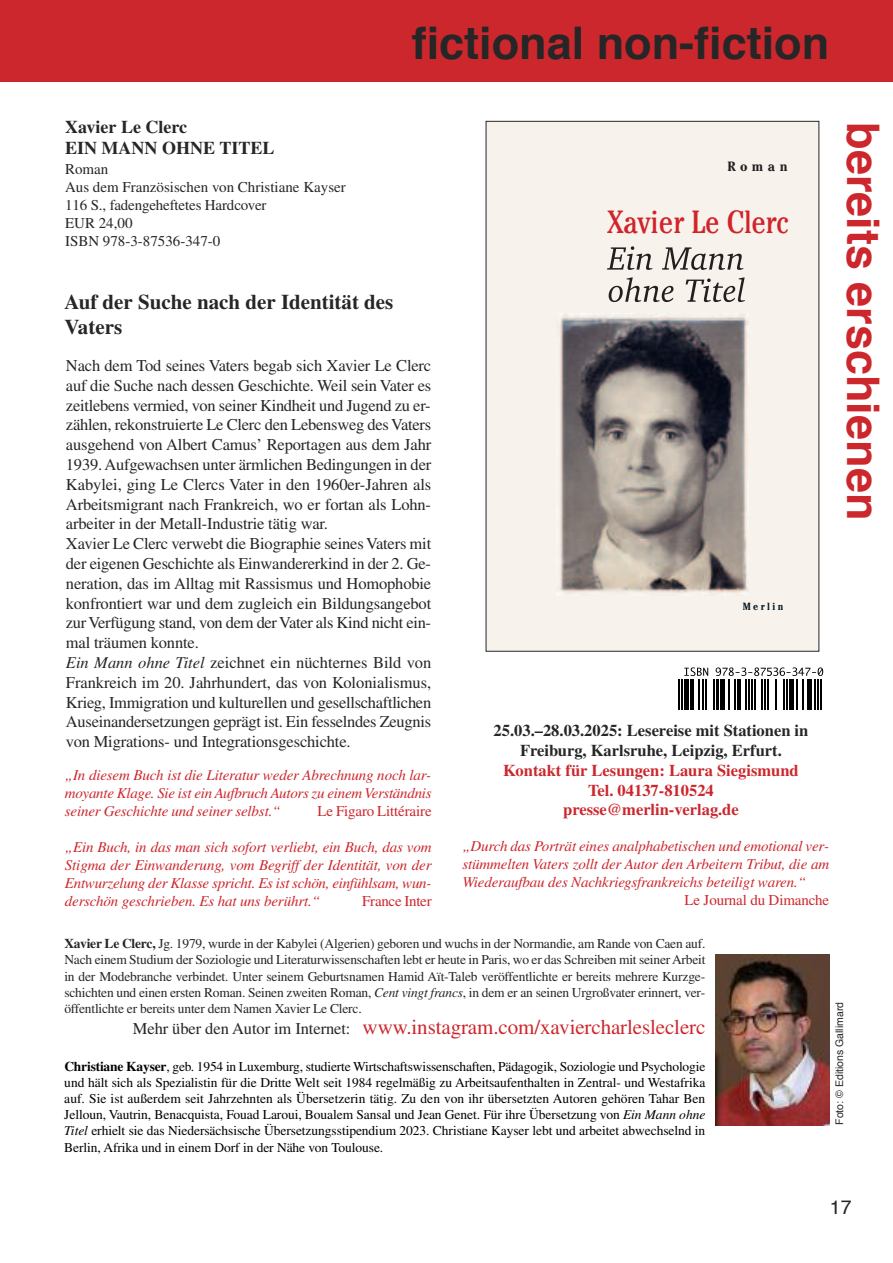
<style>
.page{position:relative;width:893px;height:1263px;background:#fff}
.page>*{position:absolute;margin:0;border:0;box-sizing:border-box;transform-origin:0 0}
.t1{font:700 45px "Helvetica";color:#272627}
.t2{font:700 45px "Helvetica";color:#cc272d}
.t3{font:32.1px "Cheltenham Book Cond+DXNLOR";color:#d1232a}
.t4{font:21px "Times";letter-spacing:-.005em;color:#cc272d}
.t5{font:700 21px/25.2px "Times";color:#272627}
.t6{font:19.5px "Helvetica";color:#272627}
.t7{font:700 18px/21.6px "Times";color:#272627}
.t8{font:16.5px/19.8px "Times";letter-spacing:-.01em;color:#272627}
.t9{font:700 16.5px/19.8px "Times";color:#272627;text-align:center}
.t10{font:700 16.5px/19.8px "Times";color:#cc272d;text-align:center}
.t11{font:italic 15px/18px "Times";letter-spacing:-.01em;color:#cc272d;text-align:justify}
.t12{font:15px/18px "Times";color:#272627}
.t13{font:15px "Times";letter-spacing:-.01em;color:#cc272d}
.t14{font:13.5px/16.2px "Times";letter-spacing:-.005em;color:#000;text-align:justify}
.t15{font:13.5px/16.2px "Times";letter-spacing:-.015em;color:#272627;text-align:justify}
.t16{font:13.5px "Cheltenham Bold Cond+WVFWAV";color:#231f20;scale:1.1 1}
.t17{font:10.5px "Helvetica";color:#272627}
.t18{font:10.5px "Cheltenham Bold Cond+WVFWAV";letter-spacing:.23em;color:#071822}
.s1{font-style:italic}
.s2{font-weight:700}
.s3{font-size:16.5px;color:#272627}
</style>
<div class="page">
<div style="left:23px;top:0;width:870px;height:82px;background:#cc272d"></div>
<hr style="left:678px;top:679px;width:2px;height:30px;background:#000">
<hr style="left:681px;top:679px;width:2px;height:30px;background:#000">
<hr style="left:684px;top:679px;width:2px;height:30px;background:#000">
<hr style="left:686px;top:679px;width:1px;height:30px;background:#000">
<hr style="left:687px;top:679px;width:2px;height:30px;background:#000">
<hr style="left:690px;top:679px;width:2px;height:30px;background:#000">
<hr style="left:692px;top:679px;width:1px;height:30px;background:#000">
<hr style="left:698px;top:679px;width:1px;height:30px;background:#000">
<hr style="left:702px;top:679px;width:2px;height:30px;background:#000">
<hr style="left:705px;top:679px;width:2px;height:30px;background:#000">
<hr style="left:713px;top:679px;width:1px;height:30px;background:#000">
<hr style="left:716px;top:679px;width:1px;height:30px;background:#000">
<hr style="left:717px;top:679px;width:2px;height:30px;background:#000">
<hr style="left:721px;top:679px;width:1px;height:30px;background:#000">
<hr style="left:722px;top:679px;width:2px;height:30px;background:#000">
<hr style="left:724px;top:679px;width:1px;height:30px;background:#000">
<hr style="left:728px;top:679px;width:2px;height:30px;background:#000">
<hr style="left:734px;top:679px;width:2px;height:30px;background:#000">
<hr style="left:737px;top:679px;width:2px;height:30px;background:#000">
<hr style="left:739px;top:679px;width:1px;height:30px;background:#000">
<hr style="left:745px;top:679px;width:1px;height:30px;background:#000">
<hr style="left:748px;top:679px;width:1px;height:30px;background:#000">
<hr style="left:751px;top:679px;width:1px;height:30px;background:#000">
<hr style="left:754px;top:679px;width:1px;height:30px;background:#000">
<hr style="left:761px;top:679px;width:2px;height:30px;background:#000">
<hr style="left:764px;top:679px;width:2px;height:30px;background:#000">
<hr style="left:768px;top:679px;width:1px;height:30px;background:#000">
<hr style="left:775px;top:679px;width:2px;height:30px;background:#000">
<hr style="left:783px;top:679px;width:1px;height:30px;background:#000">
<hr style="left:786px;top:679px;width:1px;height:30px;background:#000">
<hr style="left:789px;top:679px;width:1px;height:30px;background:#000">
<hr style="left:790px;top:679px;width:2px;height:30px;background:#000">
<hr style="left:792px;top:679px;width:1px;height:30px;background:#000">
<hr style="left:796px;top:679px;width:2px;height:30px;background:#000">
<hr style="left:802px;top:679px;width:2px;height:30px;background:#000">
<hr style="left:807px;top:679px;width:1px;height:30px;background:#000">
<hr style="left:808px;top:679px;width:2px;height:30px;background:#000">
<hr style="left:810px;top:679px;width:2px;height:30px;background:#000">
<hr style="left:815px;top:679px;width:1px;height:30px;background:#000">
<hr style="left:818px;top:679px;width:1px;height:30px;background:#000">
<hr style="left:821px;top:679px;width:1px;height:30px;background:#000">
<svg style="left:684px;top:667px;width:139px;height:9px"></svg>
<div style="left:486px;top:121px;width:333px;height:530px;background:#f7f2ec"></div>
<svg style="left:609px;top:277px;width:136px;height:25px"></svg>
<svg style="left:607px;top:246px;width:136px;height:24px"></svg>
<img style="left:556px;top:314px;width:192px;height:282px">
<img style="left:715px;top:954px;width:114px;height:172px">
<div style="left:0;top:0;width:68px;height:82px;background:#cc272d"></div>
<h1 class="t1" style="left:412px;top:25px;width:419px">fictional non-fiction</h1>
<p class="t7" style="left:65px;top:116px;width:211px">Xavier Le Clerc<br>EIN MANN OHNE TITEL</p>
<p class="t12" style="left:65px;top:160px;width:282px">Roman<br>Aus dem Französischen von Christiane Kayser<br>116 S., fadengeheftetes Hardcover<br>EUR 24,00<br>ISBN 978-3-87536-347-0</p>
<p class="t5" style="left:65px;top:289px;width:330px">Auf der Suche nach der Identität des<br>Vaters</p>
<p class="t8" style="left:66px;top:355px;width:367px">Nach dem Tod seines Vaters begab sich Xavier Le Clerc auf die Suche nach dessen Geschichte. Weil sein Vater es zeitlebens vermied, von seiner Kindheit und Jugend zu er&shy;zählen, rekonstruierte Le Clerc den Lebensweg desVaters ausgehend von Albert Camus’ Reportagen aus dem Jahr 1939.Aufgewachsen unter ärmlichen Bedingungen in der Kabylei, ging Le Clercs Vater in den 1960er-Jahren als Arbeitsmigrant nach Frankreich, wo er fortan als Lohn&shy;arbeiter in der Metall-Industrie tätig war.<br>Xavier Le Clerc verwebt die Biographie seinesVaters mit der eigenen Geschichte als Einwandererkind in der 2. Ge&shy;neration, das im Alltag mit Rassismus und Homophobie konfrontiert war und dem zugleich ein Bildungsangebot zurVerfügung stand, von dem derVater als Kind nicht ein&shy;mal träumen konnte.<br><span class="s1">Ein Mann ohne Titel</span> zeichnet ein nüchternes Bild von Frankreich im 20. Jahrhundert, das von Kolonialismus, Krieg, Immigration und kulturellen und gesellschaftlichen Auseinandersetzungen geprägt ist. Ein fesselndes Zeugnis von Migrations- und Integrationsgeschichte.</p>
<p class="t11" style="left:65px;top:766px;width:368px">„In diesem Buch ist die Literatur weder Abrechnung noch lar&shy;moyante Klage. Sie ist ein Aufbruch Autors zu einem Verständnis seiner Geschichte und seiner selbst.“</p>
<p class="t13" style="left:317px;top:802px;width:116px">Le Figaro Littéraire</p>
<p class="t11" style="left:65px;top:838px;width:368px">„Ein Buch, in das man sich sofort verliebt, ein Buch, das vom Stigma der Einwanderung, vom Begriff der Identität, von der Entwurzelung der Klasse spricht. Es ist schön, einfühlsam, wun&shy;derschön geschrieben. Es hat uns berührt.“</p>
<p class="t13" style="left:362px;top:892px;width:71px">France Inter</p>
<p class="t16" style="left:727px;top:161px;width:56px">Roman</p>
<h2 class="t3" style="left:607px;top:210px;width:183px">Xavier Le Clerc</h2>
<p class="t18" style="left:743px;top:603px;width:42px">Merlin</p>
<h1 class="t2" style="left:882px;top:122px;width:399px;rotate:90deg">bereits erschienen</h1>
<p class="t9" style="left:494px;top:720px;width:316px">25.03.–28.03.2025: Lesereise mit Stationen in<br>Freiburg, Karlsruhe, Leipzig, Erfurt.</p>
<p class="t10" style="left:503px;top:760px;width:297px">Kontakt für Lesungen: Laura Siegismund<br>Tel. 04137-810524 presse@merlin-verlag.de</p>
<p class="t11" style="left:462px;top:837px;width:368px">„Durch das Porträt eines analphabetischen und emotional ver&shy;stümmelten Vaters zollt der Autor den Arbeitern Tribut, die am Wiederaufbau des Nachkriegsfrankreichs beteiligt waren.“</p>
<p class="t13" style="left:684px;top:891px;width:146px">Le Journal du Dimanche</p>
<p class="t15" style="left:64px;top:935px;width:643px"><span class="s2">Xavier Le Clerc,</span> Jg. 1979, wurde in der Kabylei (Algerien) geboren und wuchs in der Normandie, am Rande von Caen auf.<br>Nach einem Studium der Soziologie und Literaturwissenschaften lebt er heute in Paris, wo er das Schreiben mit seinerArbeit in der Modebranche verbindet. Unter seinem Geburtsnamen Hamid Aït-Taleb veröffentlichte er bereits mehrere Kurzge&shy;schichten und einen ersten Roman. Seinen zweiten Roman, <span class="s1">Cent vingt francs</span>, in dem er an seinen Urgroßvater erinnert, ver&shy;öffentlichte er bereits unter dem Namen Xavier Le Clerc.</p>
<p class="t4" style="left:133px;top:1015px;width:574px"><span class="s3">Mehr über den Autor im Internet:</span> www.instagram.com/xaviercharlesleclerc</p>
<p class="t14" style="left:64px;top:1058px;width:643px"><span class="s2">Christiane Kayser</span>, geb. 1954 in Luxemburg, studierte Wirtschaftswissenschaften, Pädagogik, Soziologie und Psychologie und hält sich als Spezialistin für die Dritte Welt seit 1984 regelmäßig zu Arbeitsaufenthalten in Zentral- und Westafrika auf. Sie ist außerdem seit Jahrzehnten als Übersetzerin tätig. Zu den von ihr übersetzten Autoren gehören Tahar Ben Jelloun, Vautrin, Benacquista, Fouad Laroui, Boualem Sansal und Jean Genet. Für ihre Übersetzung von <span class="s1">Ein Mann ohne Titel</span> erhielt sie das Niedersächsische Übersetzungsstipendium 2023. Christiane Kayser lebt und arbeitet abwechselnd in Berlin, Afrika und in einem Dorf in der Nähe von Toulouse.</p>
<p class="t17" style="left:835px;top:1125px;width:124px;rotate:-90deg">Foto: © Editions Gallimard</p>
<p class="t6" style="left:830px;top:1199px;width:23px">17</p>
</div>
